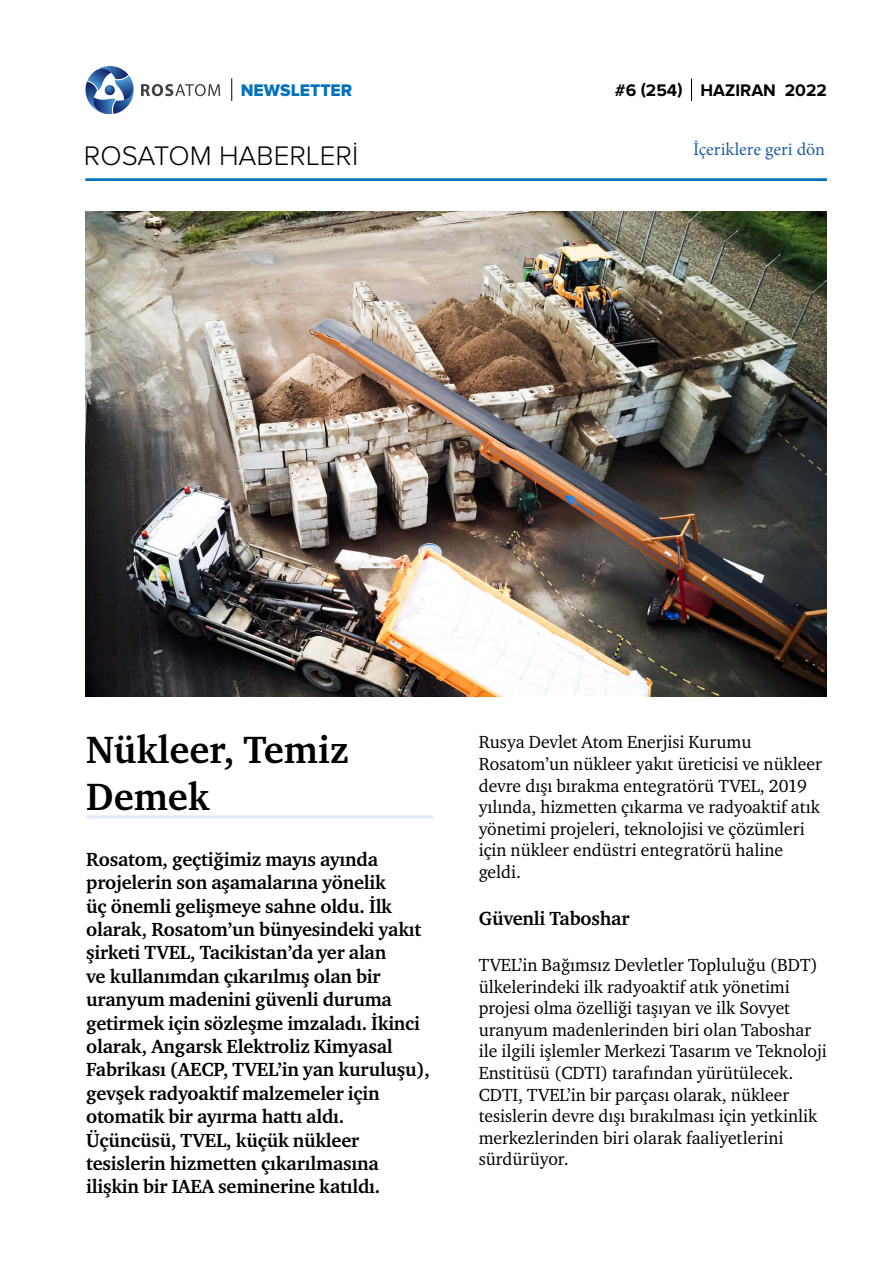
<style>
.page{position:relative;width:893px;height:1263px;background:#fff}
.page>*{position:absolute;margin:0;border:0;box-sizing:border-box;transform-origin:0 0}
.t1{font:700 39px/46.8px "Charter ITC";color:#000}
.t2{font:300 27.9px "Proxima Nova";color:#000}
.t3{font:700 19.5px/23.4px "Charter ITC";letter-spacing:-.01em;color:#000}
.t4{font:18px/21.6px "Charter ITC";color:#000}
.t5{font:18px "Minion Pro";color:#215e9e}
.t6{font:700 17.4px "Proxima Nova";color:#000}
.t7{font:17.4px "Proxima Nova Extrabld";color:#0072bc}
</style>
<div class="page">
<hr style="left:86px;top:179px;width:741px;height:2px;background:#0072bc">
<svg style="left:691px;top:78px;width:1px;height:23px"></svg>
<svg style="left:86px;top:66px;width:48px;height:48px"></svg>
<svg style="left:141px;top:84px;width:79px;height:12px"></svg>
<svg style="left:231px;top:78px;width:1px;height:23px"></svg>
<img style="left:86px;top:212px;width:741px;height:484px">
<hr style="left:86px;top:815px;width:347px;height:3px;background:#e1e8f6">
<p class="t7" style="left:241px;top:80px;width:113px">NEWSLETTER</p>
<p class="t6" style="left:615px;top:80px;width:214px">#6 (254) HAZIRAN 2022</p>
<h2 class="t2" style="left:84px;top:140px;width:276px">ROSATOM HABERLERİ</h2>
<p class="t5" style="left:693px;top:137px;width:134px">İçeriklere geri dön</p>
<h1 class="t1" style="left:86px;top:727px;width:264px">Nükleer, Temiz<br>Demek</h1>
<p class="t3" style="left:86px;top:847px;width:345px">Rosatom, geçtiğimiz mayıs ayında projelerin son aşamalarına yönelik<br>üç önemli gelişmeye sahne oldu. İlk olarak, Rosatom’un bünyesindeki yakıt şirketi TVEL, Tacikistan’da yer alan<br>ve kullanımdan çıkarılmış olan bir uranyum madenini güvenli duruma getirmek için sözleşme imzaladı. İkinci olarak, Angarsk Elektroliz Kimyasal Fabrikası (AECP, TVEL’in yan kuruluşu), gevşek radyoaktif malzemeler için otomatik bir ayırma hattı aldı.<br>Üçüncüsü, TVEL, küçük nükleer tesislerin hizmetten çıkarılmasına ilişkin bir IAEA seminerine katıldı.</p>
<p class="t4" style="left:479px;top:731px;width:345px">Rusya Devlet Atom Enerjisi Kurumu Rosatom’un nükleer yakıt üreticisi ve nükleer devre dışı bırakma entegratörü TVEL, 2019 yılında, hizmetten çıkarma ve radyoaktif atık yönetimi projeleri, teknolojisi ve çözümleri için nükleer endüstri entegratörü haline geldi.</p>
<p class="t3" style="left:479px;top:907px;width:152px">Güvenli Taboshar</p>
<p class="t4" style="left:479px;top:954px;width:349px">TVEL’in Bağımsız Devletler Topluluğu (BDT) ülkelerindeki ilk radyoaktif atık yönetimi projesi olma özelliği taşıyan ve ilk Sovyet uranyum madenlerinden biri olan Taboshar ile ilgili işlemler Merkezi Tasarım ve Teknoloji Enstitüsü (CDTI) tarafından yürütülecek.<br>CDTI, TVEL’in bir parçası olarak, nükleer tesislerin devre dışı bırakılması için yetkinlik merkezlerinden biri olarak faaliyetlerini sürdürüyor.</p>
</div>
